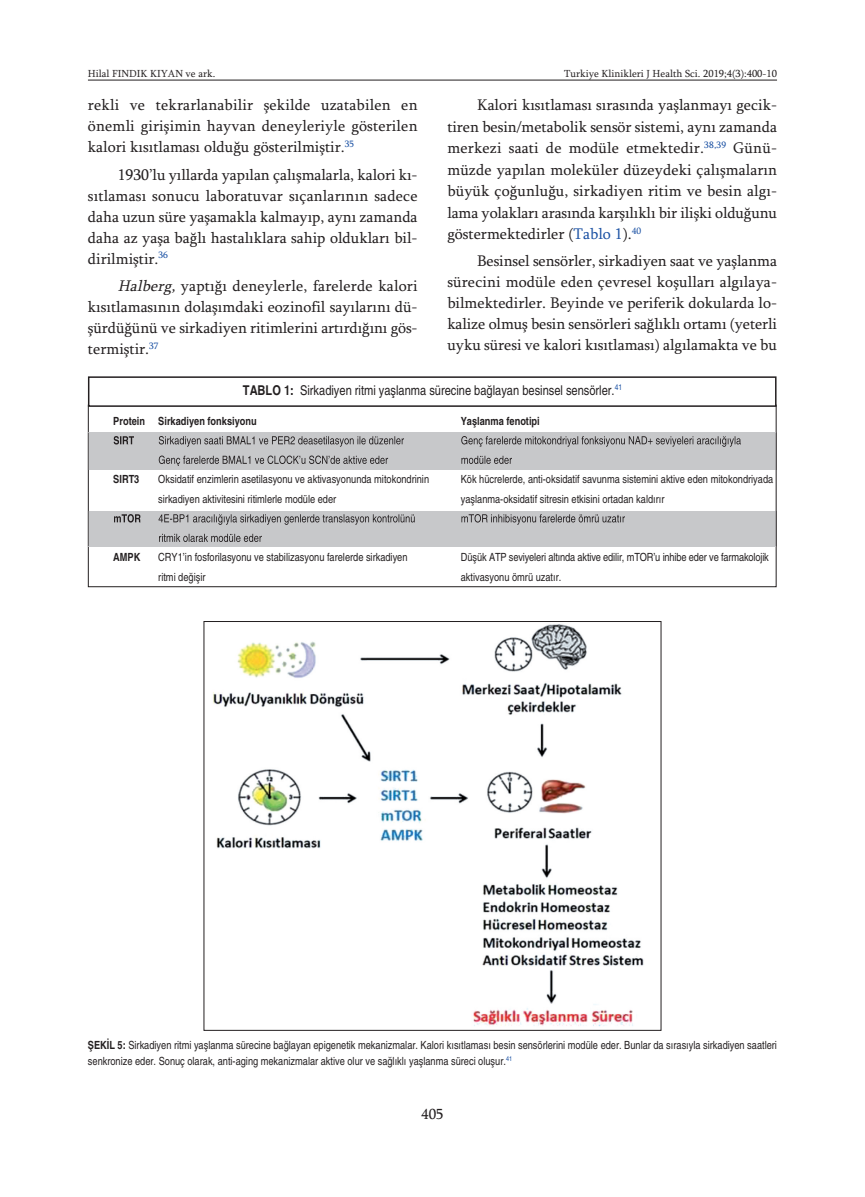
<style>
.page{position:relative;width:865px;height:1197px;background:#fff}
.page>*{position:absolute;margin:0;border:0;box-sizing:border-box;transform-origin:0 0}
.t1{font:15.75px/21px "Sylfaen";color:#231f20;text-align:justify}
.t2{font:15px "Sylfaen";color:#231f20}
.t3{font:condensed 13.5px "Helvetica";color:#231f20}
.t4{font:condensed 11.25px/16.5px "Helvetica";color:#231f20}
.t5{font:700 condensed 11.25px "Helvetica";color:#231f20}
.t6{font:10.5px "Sylfaen";color:#231f20}
.s1{font-style:italic}
.s2{color:#1c52a4}
.s3{font-weight:700}
</style>
<div class="page">
<hr style="left:88px;top:80px;width:689px;height:1px;background:#231f20">
<div style="left:88px;top:376px;width:688px;height:31px;border:2px solid #231f20"></div>
<svg style="left:89px;top:432px;width:686px;height:38px;background:#bbbcbe"></svg>
<hr style="left:776px;top:432px;width:1px;height:38px;background:#231f20">
<hr style="left:88px;top:432px;width:1px;height:38px;background:#231f20">
<hr style="left:775px;top:432px;width:1px;height:38px;background:#231f20">
<svg style="left:114px;top:436px;width:20px;height:8px"></svg>
<svg style="left:159px;top:436px;width:54px;height:10px"></svg>
<svg style="left:159px;top:455px;width:55px;height:11px"></svg>
<div style="left:89px;top:511px;width:686px;height:35px;background:#c7c8ca"></div>
<hr style="left:776px;top:511px;width:1px;height:35px;background:#231f20">
<hr style="left:88px;top:511px;width:1px;height:35px;background:#231f20">
<hr style="left:775px;top:511px;width:1px;height:35px;background:#231f20">
<svg style="left:114px;top:514px;width:27px;height:8px"></svg>
<svg style="left:158px;top:514px;width:64px;height:11px"></svg>
<svg style="left:159px;top:533px;width:59px;height:9px"></svg>
<img style="left:213px;top:624px;width:431px;height:403px">
<p class="t6" style="left:88px;top:67px;width:129px">Hilal FINDIK KIYAN ve ark.</p>
<p class="t6" style="left:564px;top:67px;width:214px">Turkiye Klinikleri J Health Sci. 2019;4(3):400-10</p>
<p class="t1" style="left:88px;top:94px;width:331px">rekli ve tekrarlanabilir şekilde uzatabilen en önemli girişimin hayvan deneyleriyle gösterilen kalori kısıtlaması olduğu gösterilmiştir.<sup>35</sup></p>
<p class="t1" style="left:88px;top:164px;width:331px;text-indent:30px">1930’lu yıllarda yapılan çalışmalarla, kalori kı&shy;sıtlaması sonucu laboratuvar sıçanlarının sadece daha uzun süre yaşamakla kalmayıp, aynı zamanda daha az yaşa bağlı hastalıklara sahip oldukları bil&shy;dirilmiştir.<sup>36</sup></p>
<p class="t1" style="left:88px;top:275px;width:331px;text-indent:30px"><span class="s1">Halberg,</span>yaptığı deneylerle, farelerde kalori kısıtlamasının dolaşımdaki eozinofil sayılarını dü&shy;şürdüğünü ve sirkadiyen ritimlerini artırdığını gös&shy;termiştir.<sup>37</sup></p>
<p class="t1" style="left:447px;top:94px;width:331px;line-height:21.5px;text-indent:30px">Kalori kısıtlaması sırasında yaşlanmayı gecik&shy;tiren besin/metabolik sensör sistemi, aynı zamanda merkezi saati de modüle etmektedir.<sup>38,39</sup> Günü&shy;müzde yapılan moleküler düzeydeki çalışmaların büyük çoğunluğu, sirkadiyen ritim ve besin algı&shy;lama yolakları arasında karşılıklı bir ilişki olduğunu göstermektedirler (<span class="s2">Tablo 1</span>).<sup>40</sup></p>
<p class="t1" style="left:447px;top:250px;width:331px;text-indent:30px">Besinsel sensörler, sirkadiyen saat ve yaşlanma sürecini modüle eden çevresel koşulları algılaya&shy;bilmektedirler. Beyinde ve periferik dokularda lo&shy;kalize olmuş besin sensörleri sağlıklı ortamı (yeterli uyku süresi ve kalori kısıtlaması) algılamakta ve bu</p>
<p class="t3" style="left:243px;top:382px;width:381px"><span class="s3">TABLO 1:</span> Sirkadiyen ritmi yaşlanma sürecine bağlayan besinsel sensörler.<sup>41</sup></p>
<p class="t5" style="left:113px;top:414px;width:145px">Protein Sirkadiyen fonksiyonu</p>
<p class="t5" style="left:461px;top:414px;width:80px">Yaşlanma fenotipi</p>
<p class="t5" style="left:113px;top:473px;width:28px">SIRT3</p>
<p class="t4" style="left:158px;top:471px;width:272px">Oksidatif enzimlerin asetilasyonu ve aktivasyonunda mitokondrinin</p>
<p class="t4" style="left:461px;top:471px;width:314px">Kök hücrelerde, anti-oksidatif savunma sistemini aktive eden mitokondriyada</p>
<p class="t4" style="left:158px;top:490px;width:179px">sirkadiyen aktivitesini ritimlerle modüle eder</p>
<p class="t4" style="left:461px;top:490px;width:205px">yaşlanma-oksidatif sitresin etkisini ortadan kaldırır</p>
<p class="t5" style="left:113px;top:551px;width:29px">AMPK</p>
<p class="t4" style="left:158px;top:549px;width:251px">CRY1’in fosforilasyonu ve stabilizasyonu farelerde sirkadiyen</p>
<p class="t4" style="left:461px;top:549px;width:309px">Düşük ATP seviyeleri altında aktive edilir, mTOR’u inhibe eder ve farmakolojik</p>
<p class="t4" style="left:158px;top:568px;width:49px">ritmi değişir</p>
<p class="t4" style="left:461px;top:568px;width:102px">aktivasyonu ömrü uzatır.</p>
<p class="t4" style="left:88px;top:1036px;width:690px"><span class="s3">ŞEKİL 5:</span> Sirkadiyen ritmi yaşlanma sürecine bağlayan epigenetik mekanizmalar. Kalori kısıtlaması besin sensörlerini modüle eder. Bunlar da sırasıyla sirkadiyen saatleri senkronize eder. Sonuç olarak, anti-aging mekanizmalar aktive olur ve sağlıklı yaşlanma süreci oluşur.<sup>41</sup></p>
<p class="t2" style="left:421px;top:1104px;width:24px">405</p>
</div>
